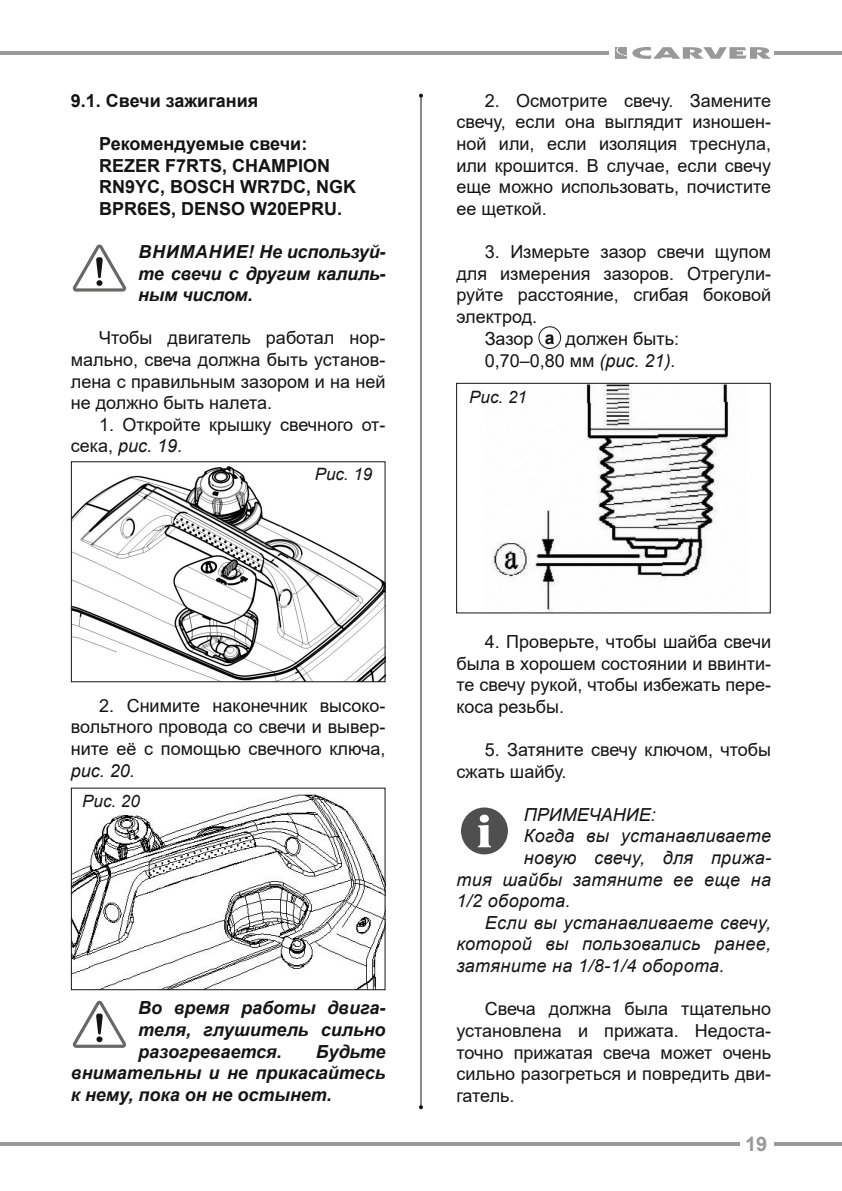
<style>
.page{position:relative;width:842px;height:1191px;background:#fff}
.page>*{position:absolute;margin:0;border:0;box-sizing:border-box;transform-origin:0 0}
.t1{font:700 20px "Arial";color:#999}
.t2{font:18px/21.6px "Arial";color:#131413;text-align:justify}
.t3{font:italic 18px "Arial";letter-spacing:.02em;color:#131413}
.t4{font:italic 700 18px/21.6px "Arial";color:#131413;text-align:justify}
.t5{font:700 18px/21.6px "Arial";color:#131413}
.t6{font:italic 18px "Arial";color:#131413}
.t7{font:italic 17px "Arial";color:#131413}
.s1{font-style:italic}
.s2{font-weight:700;font-size:17.6px}
</style>
<div class="page">
<hr style="left:0;top:1142px;width:740px;height:3px;background:#999">
<hr style="left:0;top:51px;width:608px;height:4px;background:#999">
<svg style="left:774px;top:1142px;width:68px;height:3px"></svg>
<hr style="left:774px;top:51px;width:68px;height:4px;background:#999">
<svg style="left:615px;top:47px;width:156px;height:12px"></svg>
<div style="left:538px;top:326px;width:23px;height:23px;border:1px solid #131413;border-radius:50%"></div>
<div style="left:461px;top:807px;width:47px;height:47px;background:#4f4f4f;border-radius:50%"></div>
<svg style="left:478px;top:814px;width:13px;height:33px"></svg>
<svg style="left:73px;top:244px;width:53px;height:47px"></svg>
<svg style="left:73px;top:1000px;width:53px;height:47px"></svg>
<hr style="left:420px;top:96px;width:1px;height:1011px;background:#131413">
<svg style="left:419px;top:94px;width:4px;height:4px"></svg>
<svg style="left:419px;top:1105px;width:4px;height:4px"></svg>
<img style="left:73px;top:466px;width:311px;height:214px">
<img style="left:73px;top:793px;width:311px;height:195px">
<div style="left:71px;top:787px;width:315px;height:203px;border:1px solid #131413"></div>
<img style="left:491px;top:385px;width:238px;height:226px">
<div style="left:456px;top:383px;width:315px;height:230px;border:1px solid #131413"></div>
<p class="t5" style="left:71px;top:90px;width:189px">9.1. Свечи зажигания</p>
<p class="t5" style="left:99px;top:133px;width:259px">Рекомендуемые свечи:<br>REZER F7RTS, CHAMPION<br>RN9YC, BOSCH WR7DC, NGK<br>BPR6ES, DENSO W20EPRU.</p>
<p class="t4" style="left:138px;top:241px;width:249px">ВНИМАНИЕ! Не используй&shy;те свечи с другим калиль&shy;ным числом.</p>
<p class="t2" style="left:71px;top:327px;width:316px;text-indent:28px">Чтобы двигатель работал нор&shy;мально, свеча должна быть установ&shy;лена с правильным зазором и на ней не должно быть налета.</p>
<p class="t2" style="left:71px;top:413px;width:316px;text-indent:28px">1. Откройте крышку свечного от&shy;сека, <span class="s1">рис. 19</span>.</p>
<p class="t7" style="left:315px;top:463px;width:59px">Рис. 19</p>
<p class="t2" style="left:71px;top:694px;width:316px;text-indent:28px">2. Снимите наконечник высоко&shy;вольтного провода со свечи и вывер&shy;ните её с помощью свечного ключа,</p>
<p class="t3" style="left:71px;top:758px;width:66px">рис. 20.</p>
<p class="t7" style="left:82px;top:790px;width:59px">Рис. 20</p>
<p class="t4" style="left:138px;top:997px;width:249px">Во время работы двига&shy;теля, глушитель сильно разогревается.</p>
<p class="t4" style="left:71px;top:1041px;width:316px;text-indent:245px">Будьте внимательны и не прикасайтесь к нему, пока он не остынет.</p>
<p class="t2" style="left:456px;top:89px;width:316px;text-indent:28px">2. Осмотрите свечу. Замените свечу, если она выглядит изношен&shy;ной или, если изоляция треснула, или крошится. В случае, если свечу еще можно использовать, почистите ее щеткой.</p>
<p class="t2" style="left:485px;top:241px;width:288px">3. Измерьте зазор свечи щупом</p>
<p class="t2" style="left:456px;top:262px;width:316px">для измерения зазоров. Отрегули-</p>
<p class="t2" style="left:456px;top:284px;width:316px">руйте расстояние, сгибая боковой</p>
<p class="t2" style="left:456px;top:305px;width:82px">электрод.</p>
<p class="t2" style="left:485px;top:328px;width:196px">Зазор <span class="s2">a</span> должен быть:</p>
<p class="t2" style="left:485px;top:350px;width:192px">0,70–0,80 мм <span class="s1">(рис. 21).</span></p>
<p class="t7" style="left:469px;top:386px;width:59px">Рис. 21</p>
<p class="t2" style="left:456px;top:630px;width:316px;text-indent:28px">4. Проверьте, чтобы шайба свечи была в хорошем состоянии и ввинти&shy;те свечу рукой, чтобы избежать пере&shy;коса резьбы.</p>
<p class="t2" style="left:456px;top:738px;width:316px;text-indent:28px">5. Затяните свечу ключом, чтобы сжать шайбу.</p>
<p class="t6" style="left:524px;top:803px;width:133px">ПРИМЕЧАНИЕ:</p>
<p class="t3" style="left:524px;top:824px;width:249px">Когда вы устанавливаете</p>
<p class="t3" style="left:524px;top:846px;width:249px">новую свечу, для прижа-</p>
<p class="t3" style="left:456px;top:867px;width:316px">тия шайбы затяните ее еще на</p>
<p class="t3" style="left:456px;top:889px;width:115px">1/2 оборота.</p>
<p class="t3" style="left:485px;top:911px;width:288px">Если вы устанавливаете свечу,</p>
<p class="t3" style="left:456px;top:932px;width:316px">которой вы пользовались ранее,</p>
<p class="t3" style="left:456px;top:954px;width:270px">затяните на 1/8-1/4 оборота.</p>
<p class="t2" style="left:456px;top:998px;width:316px;text-indent:28px">Свеча должна была тщательно установлена и прижата. Недоста&shy;точно прижатая свеча может очень сильно разогреться и повредить дви&shy;гатель.</p>
<p class="t1" style="left:745px;top:1129px;width:24px">19</p>
</div>
